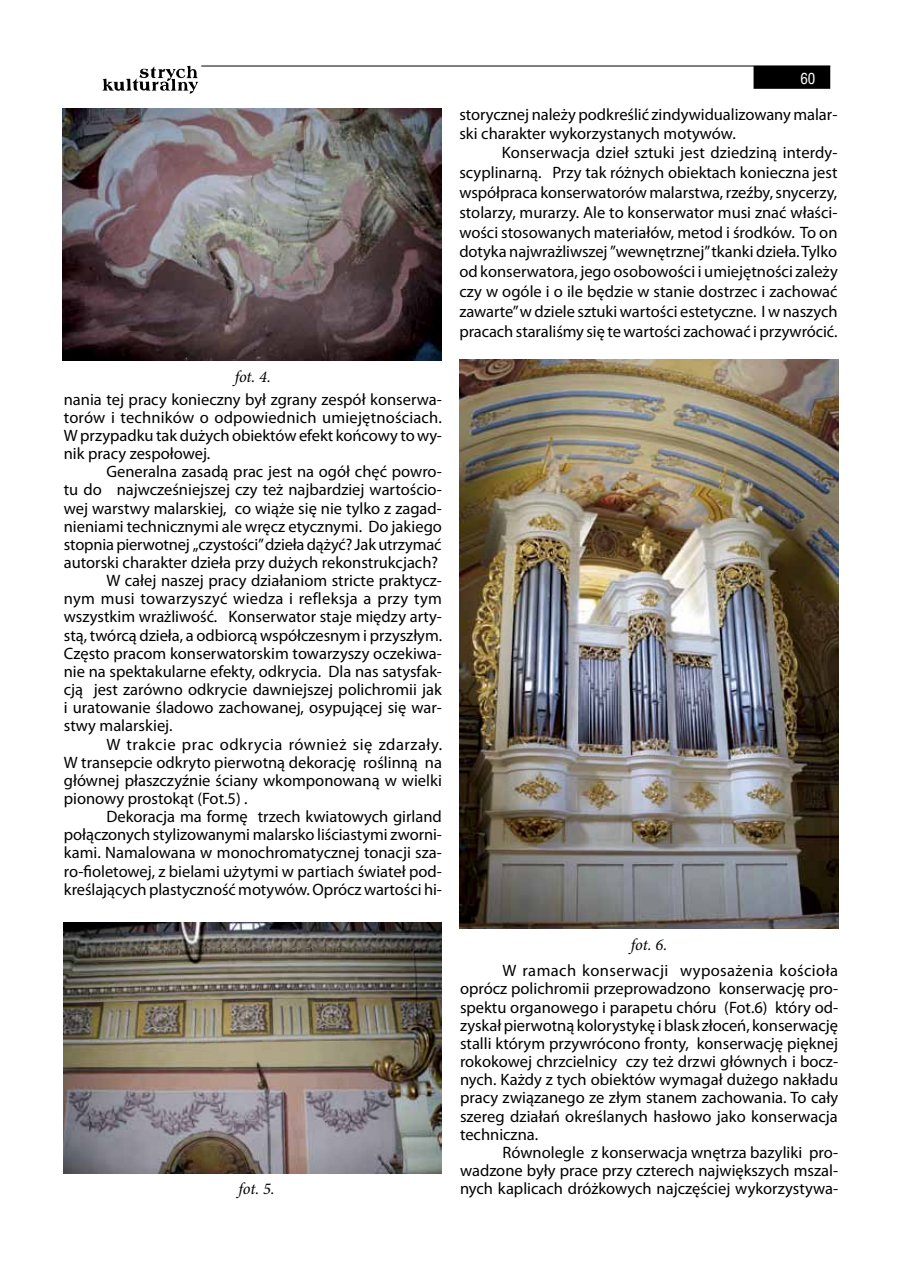
<style>
.page{position:relative;width:902px;height:1280px;background:#fff}
.page>*{position:absolute;margin:0;border:0;box-sizing:border-box;transform-origin:0 0}
.t1{font:16.5px/18.1px "Myriad Pro";color:#000;text-align:justify}
.t2{font:16.5px "Myriad Pro";letter-spacing:.03em;color:#000}
.t3{font:italic 16.5px "Minion Pro";letter-spacing:-.01em;color:#000}
.t4{font:15px "Switzerland Condensed";color:#fff}
</style>
<div class="page">
<img style="left:62px;top:108px;width:380px;height:253px">
<img style="left:64px;top:922px;width:377px;height:252px">
<img style="left:459px;top:360px;width:379px;height:568px">
<div style="left:754px;top:67px;width:75px;height:21px;background:#000"></div>
<div style="left:753px;top:66px;width:77px;height:23px;border:2px solid #000"></div>
<hr style="left:201px;top:66px;width:629px;height:1px;background:#000">
<svg style="left:102px;top:66px;width:96px;height:28px"></svg>
<p class="t3" style="left:235px;top:366px;width:38px">fot. 4.</p>
<p class="t1" style="left:64px;top:390px;width:379px">nania tej pracy konieczny był zgrany zespół konserwa&shy;torów i techników o odpowiednich umiejętnościach.<br>W przypadku tak dużych obiektów efekt końcowy to wy&shy;nik pracy zespołowej.</p>
<p class="t1" style="left:106px;top:462px;width:337px">Generalna zasadą prac jest na ogół chęć powro-</p>
<p class="t1" style="left:64px;top:481px;width:379px">tu do najwcześniejszej czy też najbardziej wartościo-</p>
<p class="t1" style="left:64px;top:499px;width:379px">wej warstwy malarskiej, co wiąże się nie tylko z zagad-</p>
<p class="t1" style="left:64px;top:517px;width:379px">nieniami technicznymi ale wręcz etycznymi. Do jakiego</p>
<p class="t1" style="left:64px;top:535px;width:379px">stopnia pierwotnej „czystości” dzieła dążyć? Jak utrzymać</p>
<p class="t1" style="left:64px;top:553px;width:376px">autorski charakter dzieła przy dużych rekonstrukcjach?</p>
<p class="t1" style="left:106px;top:571px;width:337px">W całej naszej pracy działaniom stricte praktycz-</p>
<p class="t1" style="left:64px;top:589px;width:379px">nym musi towarzyszyć wiedza i refleksja a przy tym</p>
<p class="t1" style="left:64px;top:608px;width:379px">wszystkim wrażliwość. Konserwator staje między arty-</p>
<p class="t1" style="left:64px;top:626px;width:380px">stą, twórcą dzieła, a odbiorcą współczesnym i przyszłym.</p>
<p class="t1" style="left:64px;top:644px;width:379px">Często pracom konserwatorskim towarzyszy oczekiwa-</p>
<p class="t1" style="left:64px;top:662px;width:379px">nie na spektakularne efekty, odkrycia. Dla nas satysfak-</p>
<p class="t1" style="left:64px;top:680px;width:379px">cją jest zarówno odkrycie dawniejszej polichromii jak</p>
<p class="t1" style="left:64px;top:698px;width:379px">i uratowanie śladowo zachowanej, osypującej się war-</p>
<p class="t1" style="left:64px;top:716px;width:110px">stwy malarskiej.</p>
<p class="t2" style="left:106px;top:734px;width:337px">W trakcie prac odkrycia również się zdarzały.</p>
<p class="t1" style="left:64px;top:753px;width:379px">W transepcie odkryto pierwotną dekorację roślinną na</p>
<p class="t1" style="left:64px;top:771px;width:379px">głównej płaszczyźnie ściany wkomponowaną w wielki</p>
<p class="t1" style="left:64px;top:789px;width:185px">pionowy prostokąt (Fot.5) .</p>
<p class="t1" style="left:106px;top:807px;width:337px">Dekoracja ma formę trzech kwiatowych girland</p>
<p class="t1" style="left:64px;top:825px;width:379px">połączonych stylizowanymi malarsko liściastymi zworni-</p>
<p class="t1" style="left:64px;top:844px;width:379px">kami. Namalowana w monochromatycznej tonacji sza-</p>
<p class="t1" style="left:64px;top:862px;width:379px">ro-fioletowej, z bielami użytymi w partiach świateł pod-</p>
<p class="t1" style="left:64px;top:880px;width:379px">kreślających plastyczność motywów. Oprócz wartości hi-</p>
<p class="t3" style="left:238px;top:1177px;width:38px">fot. 5.</p>
<p class="t4" style="left:800px;top:69px;width:16px">60</p>
<p class="t1" style="left:459px;top:106px;width:379px">storycznej należy podkreślić zindywidualizowany malar&shy;ski charakter wykorzystanych motywów.</p>
<p class="t1" style="left:459px;top:143px;width:380px;line-height:19.8px;text-indent:43px">Konserwacja dzieł sztuki jest dziedziną interdy&shy;scyplinarną. Przy tak różnych obiektach konieczna jest współpraca konserwatorów malarstwa, rzeźby, snycerzy, stolarzy, murarzy. Ale to konserwator musi znać właści&shy;wości stosowanych materiałów, metod i środków. To on dotyka najwrażliwszej ”wewnętrznej” tkanki dzieła. Tylko od konserwatora, jego osobowości i umiejętności zależy czy w ogóle i o ile będzie w stanie dostrzec i zachować zawarte” w dziele sztuki wartości estetyczne. I w naszych pracach staraliśmy się te wartości zachować i przywrócić.</p>
<p class="t3" style="left:631px;top:933px;width:38px">fot. 6.</p>
<p class="t1" style="left:460px;top:961px;width:379px;text-indent:43px">W ramach konserwacji wyposażenia kościoła oprócz polichromii przeprowadzono konserwację pro&shy;spektu organowego i parapetu chóru (Fot.6) który od&shy;zyskał pierwotną kolorystykę i blask złoceń, konserwację stalli którym przywrócono fronty, konserwację pięknej rokokowej chrzcielnicy czy też drzwi głównych i bocz&shy;nych. Każdy z tych obiektów wymagał dużego nakładu pracy związanego ze złym stanem zachowania. To cały szereg działań określanych hasłowo jako konserwacja techniczna.</p>
<p class="t1" style="left:460px;top:1143px;width:379px;text-indent:43px">Równolegle z konserwacja wnętrza bazyliki pro&shy;wadzone były prace przy czterech największych mszal&shy;nych kaplicach dróżkowych najczęściej wykorzystywa-</p>
</div>
